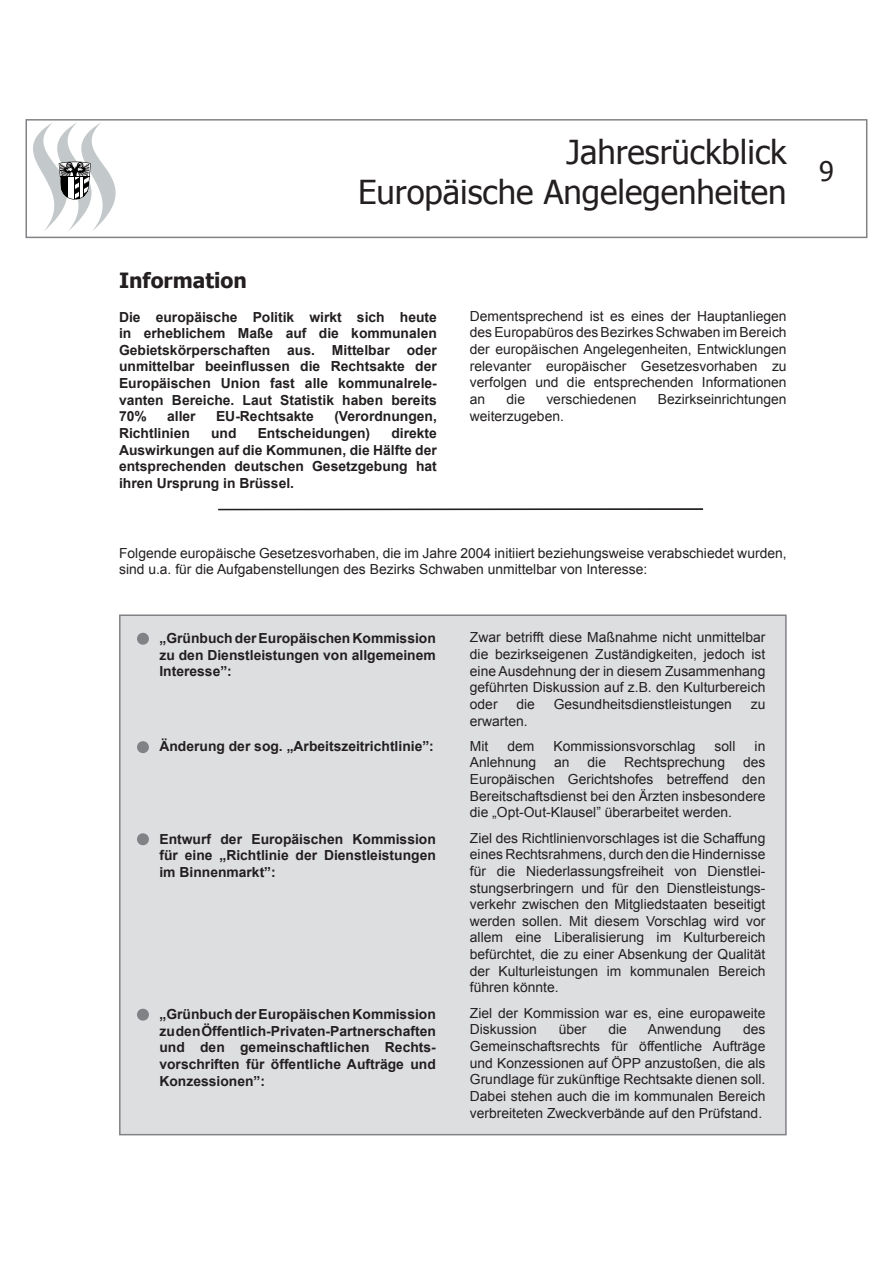
<style>
.page{position:relative;width:893px;height:1263px;background:#fff}
.page>*{position:absolute;margin:0;border:0;box-sizing:border-box;transform-origin:0 0}
.t1{font:33px/39.6px "Tahoma";color:#231f20;text-align:right}
.t2{font:27px "Tahoma";color:#231f20}
.t3{font:700 21px "Tahoma";color:#231f20}
.t4{font:13.8px/16.6px "Arial";color:#231f20;text-align:justify}
.t5{font:700 13.8px/16.6px "Arial";color:#231f20;text-align:justify}
.s1{font-family:"Monotype Sorts";font-weight:400;font-size:12px;color:#808285}
</style>
<div class="page">
<div style="left:26px;top:119px;width:841px;height:119px;border:2px solid #808285"></div>
<svg style="left:33px;top:123px;width:83px;height:108px"></svg>
<div style="left:120px;top:615px;width:666px;height:520px;background:#dddee0"></div>
<svg style="left:137px;top:632px;width:12px;height:13px"></svg>
<svg style="left:137px;top:741px;width:12px;height:12px"></svg>
<svg style="left:137px;top:833px;width:12px;height:13px"></svg>
<svg style="left:137px;top:1008px;width:12px;height:13px"></svg>
<hr style="left:218px;top:508px;width:485px;height:2px;background:#231f20">
<h1 class="t1" style="left:358px;top:131px;width:430px">Jahresrückblick<br>Europäische Angelegenheiten</h1>
<h3 class="t3" style="left:119px;top:266px;width:129px">Information</h3>
<p class="t5" style="left:119px;top:309px;width:319px">Die europäische Politik wirkt sich heute in erheblichem Maße auf die kommunalen Gebietskörperschaften aus. Mittelbar oder unmittelbar beeinflussen die Rechtsakte der Europäischen Union fast alle kommunalrele&shy;vanten Bereiche. Laut Statistik haben bereits 70%</p>
<p class="t5" style="left:167px;top:409px;width:30px">aller</p>
<p class="t5" style="left:216px;top:409px;width:99px">EU-Rechtsakte</p>
<p class="t5" style="left:334px;top:409px;width:104px">(Verordnungen,</p>
<p class="t5" style="left:119px;top:425px;width:72px">Richtlinien</p>
<p class="t5" style="left:211px;top:425px;width:27px">und</p>
<p class="t5" style="left:258px;top:425px;width:114px">Entscheidungen)</p>
<p class="t5" style="left:119px;top:425px;width:319px;text-indent:272px">direkte Auswirkungen auf die Kommunen, die Hälfte der entsprechenden deutschen Gesetzgebung hat ihren Ursprung in Brüssel.</p>
<p class="t4" style="left:470px;top:308px;width:318px">Dementsprechend ist es eines der Hauptanliegen des Europabüros des Bezirkes Schwaben im Bereich der europäischen Angelegenheiten, Entwicklungen relevanter europäischer Gesetzesvorhaben zu verfolgen und die entsprechenden Informationen an</p>
<p class="t4" style="left:507px;top:391px;width:20px">die</p>
<p class="t4" style="left:546px;top:391px;width:92px">verschiedenen</p>
<p class="t4" style="left:658px;top:391px;width:130px">Bezirkseinrichtungen</p>
<p class="t4" style="left:470px;top:408px;width:96px">weiterzugeben.</p>
<p class="t4" style="left:119px;top:545px;width:669px">Folgende europäische Gesetzesvorhaben, die im Jahre 2004 initiiert beziehungsweise verabschiedet wurden, sind u.a. für die Aufgabenstellungen des Bezirks Schwaben unmittelbar von Interesse:</p>
<p class="t5" style="left:159px;top:630px;width:278px;text-indent:-21px"><span class="s1">l</span> „Grünbuch der Europäischen Kommission zu den Dienstleistungen von allgemeinem Interesse”:</p>
<p class="t5" style="left:138px;top:739px;width:297px"><span class="s1">l</span> Änderung der sog. „Arbeitszeitrichtlinie”:</p>
<p class="t5" style="left:159px;top:831px;width:278px;text-indent:-21px"><span class="s1">l</span> Entwurf der Europäischen Kommission für eine „Richtlinie der Dienstleistungen im Binnenmarkt”:</p>
<p class="t5" style="left:159px;top:1006px;width:278px;text-indent:-21px"><span class="s1">l</span> „Grünbuch der Europäischen Kommission zu den Öffentlich-Privaten-Partnerschaften und den gemeinschaftlichen Rechts&shy;vorschriften für öffentliche Aufträge und Konzessionen”:</p>
<p class="t4" style="left:470px;top:629px;width:297px">Zwar betrifft diese Maßnahme nicht unmittelbar die bezirkseigenen Zuständigkeiten, jedoch ist eine Ausdehnung der in diesem Zusammenhang geführten Diskussion auf z.B. den Kulturbereich oder</p>
<p class="t4" style="left:516px;top:696px;width:20px">die</p>
<p class="t4" style="left:554px;top:696px;width:180px">Gesundheitsdienstleistungen</p>
<p class="t4" style="left:751px;top:696px;width:16px">zu</p>
<p class="t4" style="left:470px;top:708px;width:59px;line-height:25.2px">erwarten.<br>Mit</p>
<p class="t4" style="left:507px;top:738px;width:28px">dem</p>
<p class="t4" style="left:554px;top:738px;width:143px">Kommissionsvorschlag</p>
<p class="t4" style="left:715px;top:738px;width:22px">soll</p>
<p class="t4" style="left:755px;top:738px;width:12px">in</p>
<p class="t4" style="left:470px;top:754px;width:68px">Anlehnung</p>
<p class="t4" style="left:554px;top:754px;width:17px">an</p>
<p class="t4" style="left:588px;top:754px;width:20px">die</p>
<p class="t4" style="left:624px;top:754px;width:103px">Rechtsprechung</p>
<p class="t4" style="left:470px;top:754px;width:297px;text-indent:273px">des Europäischen Gerichtshofes betreffend den Bereitschaftsdienst bei den Ärzten insbesondere die „Opt-Out-Klausel” überarbeitet werden.</p>
<p class="t4" style="left:470px;top:829px;width:297px">Ziel des Richtlinienvorschlages ist die Schaffung eines Rechtsrahmens, durch den die Hindernisse für die Niederlassungsfreiheit von Dienstlei&shy;stungserbringern und für den Dienstleistungs&shy;verkehr zwischen den Mitgliedstaaten beseitigt werden sollen. Mit diesem Vorschlag wird vor allem eine Liberalisierung im Kulturbereich befürchtet, die zu einer Absenkung der Qualität der Kulturleistungen im kommunalen Bereich führen könnte.</p>
<p class="t4" style="left:470px;top:1004px;width:297px">Ziel der Kommission war es, eine europaweite<br>Diskussion</p>
<p class="t4" style="left:559px;top:1021px;width:29px">über</p>
<p class="t4" style="left:608px;top:1021px;width:20px">die</p>
<p class="t4" style="left:648px;top:1021px;width:75px">Anwendung</p>
<p class="t4" style="left:470px;top:1021px;width:297px;text-indent:273px">des Gemeinschaftsrechts für öffentliche Aufträge und Konzessionen auf ÖPP anzustoßen, die als Grundlage für zukünftige Rechtsakte dienen soll.<br>Dabei stehen auch die im kommunalen Bereich verbreiteten Zweckverbände auf den Prüfstand.</p>
<h2 class="t2" style="left:819px;top:153px;width:16px">9</h2>
</div>
